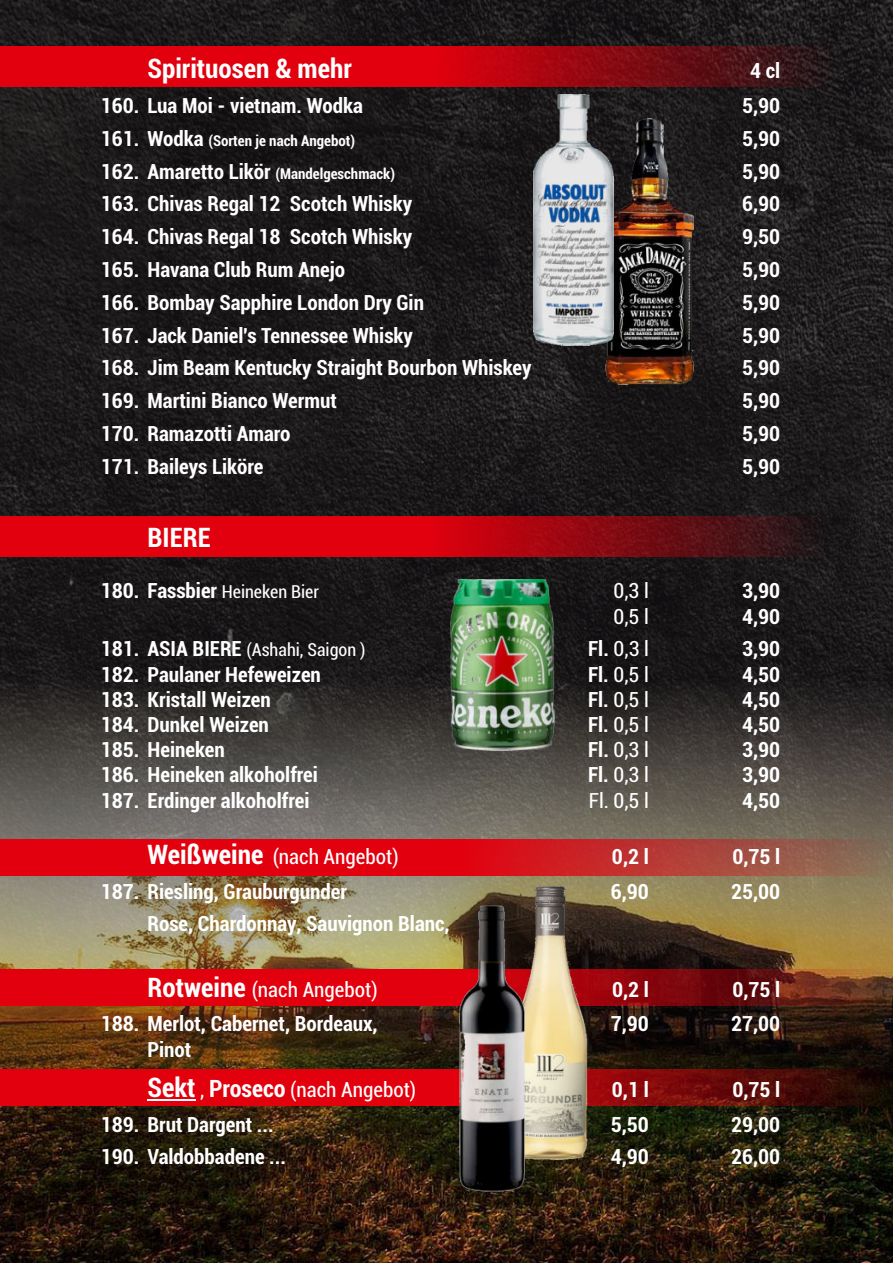
<style>
.page{position:relative;width:893px;height:1263px;background:#fff}
.page>*{position:absolute;margin:0;border:0;box-sizing:border-box;transform-origin:0 0}
.t1{font:700 condensed 27px "Roboto";color:#fff}
.t2{font:700 condensed 21px "Roboto";color:#fff}
.t3{font:condensed 21px "Roboto";color:#fff}
.t4{font:condensed 18px "Roboto";color:#fff}
.t5{font:700 condensed 15px "Roboto";color:#fff}
.s1{font-size:21px}
.s2{font-size:15px}
.s3{font-weight:400;font-size:18px}
.s4{font-weight:700}
.s5{font-weight:700;font-size:27px}
.s6{font-weight:700;font-size:21px}
.s7{font-weight:700;font-size:24px}
</style>
<div class="page">
<img style="left:0;top:0;width:893px;height:633px">
<img style="left:0;top:633px;width:893px;height:630px">
<svg style="left:0;top:1069px;width:893px;height:37px;background:#ad050c"></svg>
<svg style="left:0;top:969px;width:893px;height:37px;background:#b80a10"></svg>
<svg style="left:0;top:839px;width:893px;height:36px;background:#ca1d21"></svg>
<svg style="left:0;top:517px;width:825px;height:40px;background:#b10510"></svg>
<img style="left:605px;top:118px;width:88px;height:267px">
<img style="left:512px;top:886px;width:77px;height:274px">
<img style="left:459px;top:905px;width:66px;height:286px">
<img style="left:533px;top:95px;width:80px;height:251px">
<svg style="left:1px;top:47px;width:835px;height:40px;background:#b20611"></svg>
<hr style="left:148px;top:1099px;width:48px;height:1px;background:#fff">
<img style="left:450px;top:579px;width:105px;height:172px">
<p class="t1" style="left:148px;top:50px;width:206px">Spirituosen &amp; mehr</p>
<p class="t2" style="left:750px;top:56px;width:32px">4 cl</p>
<p class="t2" style="left:101px;top:91px;width:264px">160. Lua Moi - vietnam. Wodka</p>
<p class="t2" style="left:742px;top:91px;width:40px">5,90</p>
<p class="t5" style="left:101px;top:130px;width:256px"><span class="s1">161. Wodka</span> (Sorten je nach Angebot)</p>
<p class="t2" style="left:742px;top:124px;width:40px">5,90</p>
<p class="t2" style="left:101px;top:156px;width:296px">162. Amaretto Likör <span class="s2">(Mandelgeschmack)</span></p>
<p class="t2" style="left:742px;top:156px;width:40px">5,90</p>
<p class="t2" style="left:101px;top:189px;width:313px">163. Chivas Regal 12 Scotch Whisky</p>
<p class="t2" style="left:742px;top:189px;width:40px">6,90</p>
<p class="t2" style="left:101px;top:222px;width:313px">164. Chivas Regal 18 Scotch Whisky</p>
<p class="t2" style="left:742px;top:222px;width:40px">9,50</p>
<p class="t2" style="left:101px;top:255px;width:246px">165. Havana Club Rum Anejo</p>
<p class="t2" style="left:742px;top:255px;width:40px">5,90</p>
<p class="t2" style="left:101px;top:288px;width:325px">166. Bombay Sapphire London Dry Gin</p>
<p class="t2" style="left:742px;top:288px;width:40px">5,90</p>
<p class="t2" style="left:101px;top:320px;width:314px">167. Jack Daniel's Tennessee Whisky</p>
<p class="t2" style="left:742px;top:320px;width:40px">5,90</p>
<p class="t2" style="left:101px;top:353px;width:432px">168. Jim Beam Kentucky Straight Bourbon Whiskey</p>
<p class="t2" style="left:742px;top:353px;width:40px">5,90</p>
<p class="t2" style="left:101px;top:386px;width:238px">169. Martini Bianco Wermut</p>
<p class="t2" style="left:742px;top:386px;width:40px">5,90</p>
<p class="t2" style="left:101px;top:419px;width:191px">170. Ramazotti Amaro</p>
<p class="t2" style="left:742px;top:419px;width:40px">5,90</p>
<p class="t2" style="left:101px;top:451px;width:164px">171. Baileys Liköre</p>
<p class="t2" style="left:742px;top:451px;width:40px">5,90</p>
<p class="t1" style="left:147px;top:518px;width:65px">BIERE</p>
<p class="t2" style="left:101px;top:576px;width:220px">180. Fassbier <span class="s3">Heineken Bier</span></p>
<p class="t3" style="left:614px;top:576px;width:37px">0,3 l</p>
<p class="t2" style="left:742px;top:576px;width:40px">3,90</p>
<p class="t3" style="left:614px;top:602px;width:37px">0,5 l</p>
<p class="t2" style="left:742px;top:601px;width:40px">4,90</p>
<p class="t2" style="left:101px;top:659px;width:222px">182. Paulaner Hefeweizen</p>
<p class="t3" style="left:588px;top:660px;width:62px"><span class="s4">Fl.</span> 0,5 l</p>
<p class="t2" style="left:742px;top:659px;width:40px">4,50</p>
<p class="t2" style="left:101px;top:685px;width:172px">183. Kristall Weizen</p>
<p class="t3" style="left:588px;top:685px;width:62px"><span class="s4">Fl.</span> 0,5 l</p>
<p class="t2" style="left:742px;top:685px;width:40px">4,50</p>
<p class="t2" style="left:101px;top:710px;width:170px">184. Dunkel Weizen</p>
<p class="t3" style="left:588px;top:710px;width:62px"><span class="s4">Fl.</span> 0,5 l</p>
<p class="t2" style="left:742px;top:710px;width:40px">4,50</p>
<p class="t2" style="left:101px;top:760px;width:219px">186. Heineken alkoholfrei</p>
<p class="t3" style="left:588px;top:760px;width:62px"><span class="s4">Fl.</span> 0,3 l</p>
<p class="t2" style="left:742px;top:760px;width:40px">3,90</p>
<p class="t2" style="left:101px;top:785px;width:210px">187. Erdinger alkoholfrei</p>
<p class="t3" style="left:589px;top:786px;width:61px">Fl. 0,5 l</p>
<p class="t2" style="left:742px;top:785px;width:40px">4,50</p>
<p class="t3" style="left:147px;top:842px;width:253px"><span class="s5">Weißweine</span> (nach Angebot)</p>
<p class="t2" style="left:612px;top:842px;width:38px">0,2 l</p>
<p class="t2" style="left:732px;top:842px;width:49px">0,75 l</p>
<p class="t4" style="left:101px;top:637px;width:266px"><span class="s6">181. ASIA BIERE</span> (Ashahi, Saigon )</p>
<p class="t3" style="left:588px;top:634px;width:62px"><span class="s4">Fl.</span> 0,3 l</p>
<p class="t2" style="left:742px;top:634px;width:40px">3,90</p>
<p class="t2" style="left:101px;top:735px;width:126px">185. Heineken</p>
<p class="t3" style="left:588px;top:735px;width:62px"><span class="s4">Fl.</span> 0,3 l</p>
<p class="t2" style="left:742px;top:735px;width:40px">3,90</p>
<p class="t2" style="left:101px;top:876px;width:248px">187. Riesling, Grauburgunder</p>
<p class="t2" style="left:611px;top:876px;width:40px">6,90</p>
<p class="t2" style="left:731px;top:876px;width:51px">25,00</p>
<p class="t2" style="left:147px;top:909px;width:304px">Rose, Chardonnay, Sauvignon Blanc,</p>
<p class="t3" style="left:148px;top:975px;width:232px"><span class="s5">Rotweine</span> (nach Angebot)</p>
<p class="t2" style="left:612px;top:974px;width:38px">0,2 l</p>
<p class="t2" style="left:732px;top:974px;width:49px">0,75 l</p>
<p class="t2" style="left:101px;top:1009px;width:278px">188. Merlot, Cabernet, Bordeaux,</p>
<p class="t2" style="left:611px;top:1009px;width:40px">7,90</p>
<p class="t2" style="left:731px;top:1009px;width:51px">27,00</p>
<p class="t2" style="left:147px;top:1034px;width:45px">Pinot</p>
<p class="t3" style="left:147px;top:1075px;width:270px"><span class="s5">Sekt</span> , <span class="s7">Proseco</span> (nach Angebot)</p>
<p class="t2" style="left:612px;top:1074px;width:38px">0,1 l</p>
<p class="t2" style="left:732px;top:1074px;width:49px">0,75 l</p>
<p class="t2" style="left:101px;top:1109px;width:174px">189. Brut Dargent ...</p>
<p class="t2" style="left:611px;top:1109px;width:40px">5,50</p>
<p class="t2" style="left:731px;top:1109px;width:51px">29,00</p>
<p class="t2" style="left:101px;top:1142px;width:187px">190. Valdobbadene ...</p>
<p class="t2" style="left:611px;top:1142px;width:40px">4,90</p>
<p class="t2" style="left:731px;top:1142px;width:51px">26,00</p>
</div>
